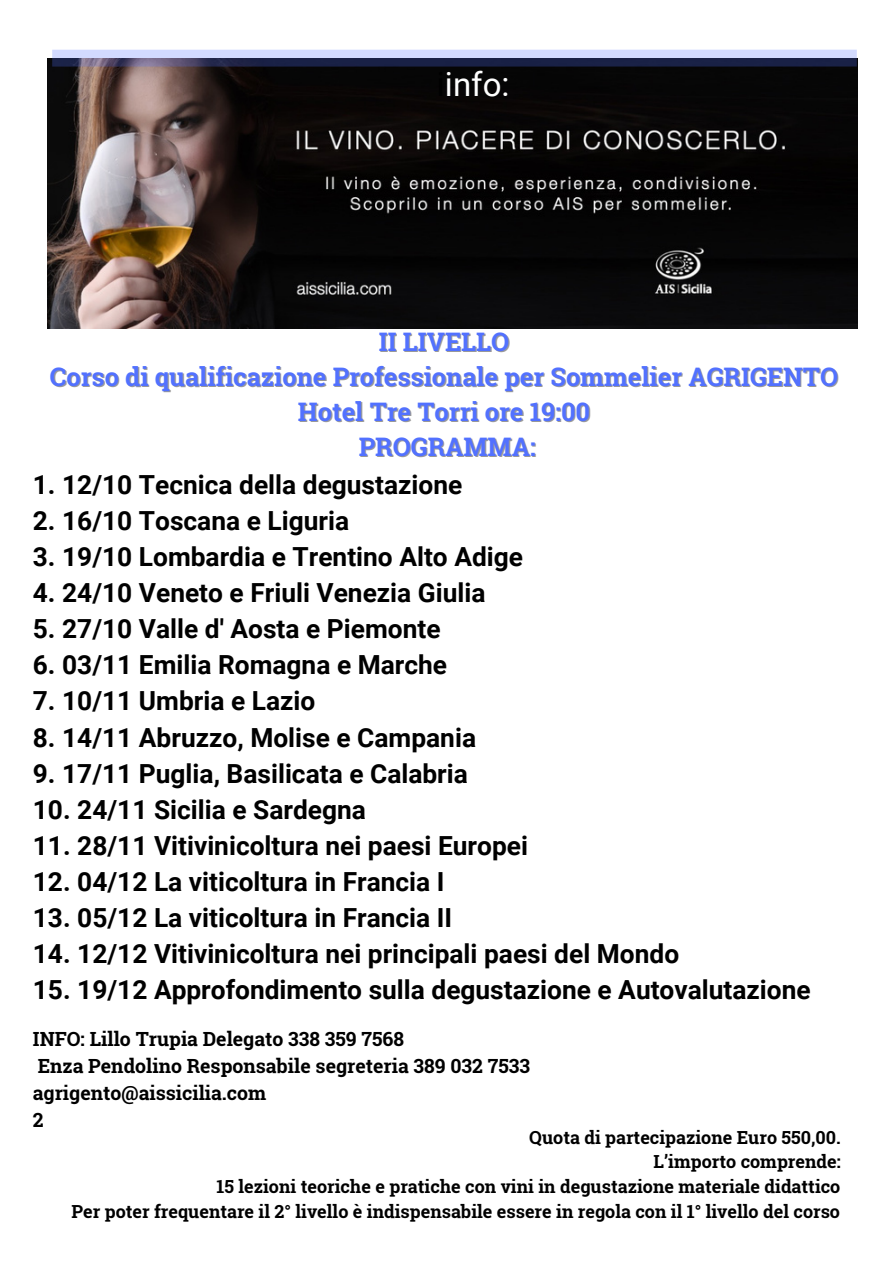
<style>
.page{position:relative;width:894px;height:1264px;background:#fff}
.page>*{position:absolute;margin:0;border:0;box-sizing:border-box;transform-origin:0 0}
.t1{font:33px "Roboto";color:#fff}
.t2{font:700 26.25px "Roboto";color:#000}
.t3{font:700 25.5px "Roboto Slab";color:#5271ff}
.t4{font:700 19.5px "Roboto Slab";color:#000}
.t5{font:700 18px "Roboto Slab";color:#000}
.s1{color:#000}
</style>
<div class="page">
<img style="left:48px;top:58px;width:809px;height:270px">
<svg style="left:52px;top:50px;width:804px;height:17px;background:#767ca0"></svg>
<p class="t1" style="left:437px;top:65px;width:74px"><span class="s1">i</span>info:</p>
<p class="t3" style="left:379px;top:324px;width:132px">II LIVELLO</p>
<p class="t3" style="left:50px;top:359px;width:789px">Corso di qualificazione Professionale per Sommelier AGRIGENTO</p>
<p class="t3" style="left:298px;top:394px;width:294px">Hotel Tre Torri ore 19:00</p>
<p class="t3" style="left:358px;top:429px;width:178px">PROGRAMMA:</p>
<p class="t2" style="left:33px;top:470px;width:431px">1. 12/10 Tecnica della degustazione</p>
<p class="t2" style="left:33px;top:506px;width:318px">2. 16/10 Toscana e Liguria</p>
<p class="t2" style="left:33px;top:542px;width:491px">3. 19/10 Lombardia e Trentino Alto Adige</p>
<p class="t2" style="left:33px;top:578px;width:454px">4. 24/10 Veneto e Friuli Venezia Giulia</p>
<p class="t2" style="left:33px;top:614px;width:409px">5. 27/10 Valle d' Aosta e Piemonte</p>
<p class="t2" style="left:33px;top:650px;width:415px">6. 03/11 Emilia Romagna e Marche</p>
<p class="t2" style="left:33px;top:686px;width:284px">7. 10/11 Umbria e Lazio</p>
<p class="t2" style="left:33px;top:722px;width:444px">8. 14/11 Abruzzo, Molise e Campania</p>
<p class="t2" style="left:33px;top:758px;width:436px">9. 17/11 Puglia, Basilicata e Calabria</p>
<p class="t2" style="left:33px;top:794px;width:334px">10. 24/11 Sicilia e Sardegna</p>
<p class="t2" style="left:33px;top:830px;width:496px">11. 28/11 Vitivinicoltura nei paesi Europei</p>
<p class="t2" style="left:33px;top:866px;width:413px">12. 04/12 La viticoltura in Francia I</p>
<p class="t2" style="left:33px;top:902px;width:421px">13. 05/12 La viticoltura in Francia II</p>
<p class="t2" style="left:33px;top:938px;width:647px">14. 12/12 Vitivinicoltura nei principali paesi del Mondo</p>
<p class="t2" style="left:33px;top:974px;width:779px">15. 19/12 Approfondimento sulla degustazione e Autovalutazione</p>
<p class="t4" style="left:33px;top:1025px;width:372px">INFO: Lillo Trupia Delegato 338 359 7568</p>
<p class="t4" style="left:38px;top:1052px;width:493px">Enza Pendolino Responsabile segreteria 389 032 7533</p>
<p class="t4" style="left:33px;top:1079px;width:235px">agrigento@aissicilia.com</p>
<p class="t4" style="left:33px;top:1106px;width:12px">2</p>
<p class="t5" style="left:529px;top:1124px;width:313px">Quota di partecipazione Euro 550,00.</p>
<p class="t5" style="left:653px;top:1149px;width:189px">L’importo comprende:</p>
<p class="t5" style="left:216px;top:1174px;width:625px">15 lezioni teoriche e pratiche con vini in degustazione materiale didattico</p>
<p class="t5" style="left:72px;top:1198px;width:769px">Per poter frequentare il 2° livello è indispensabile essere in regola con il 1° livello del corso</p>
</div>
